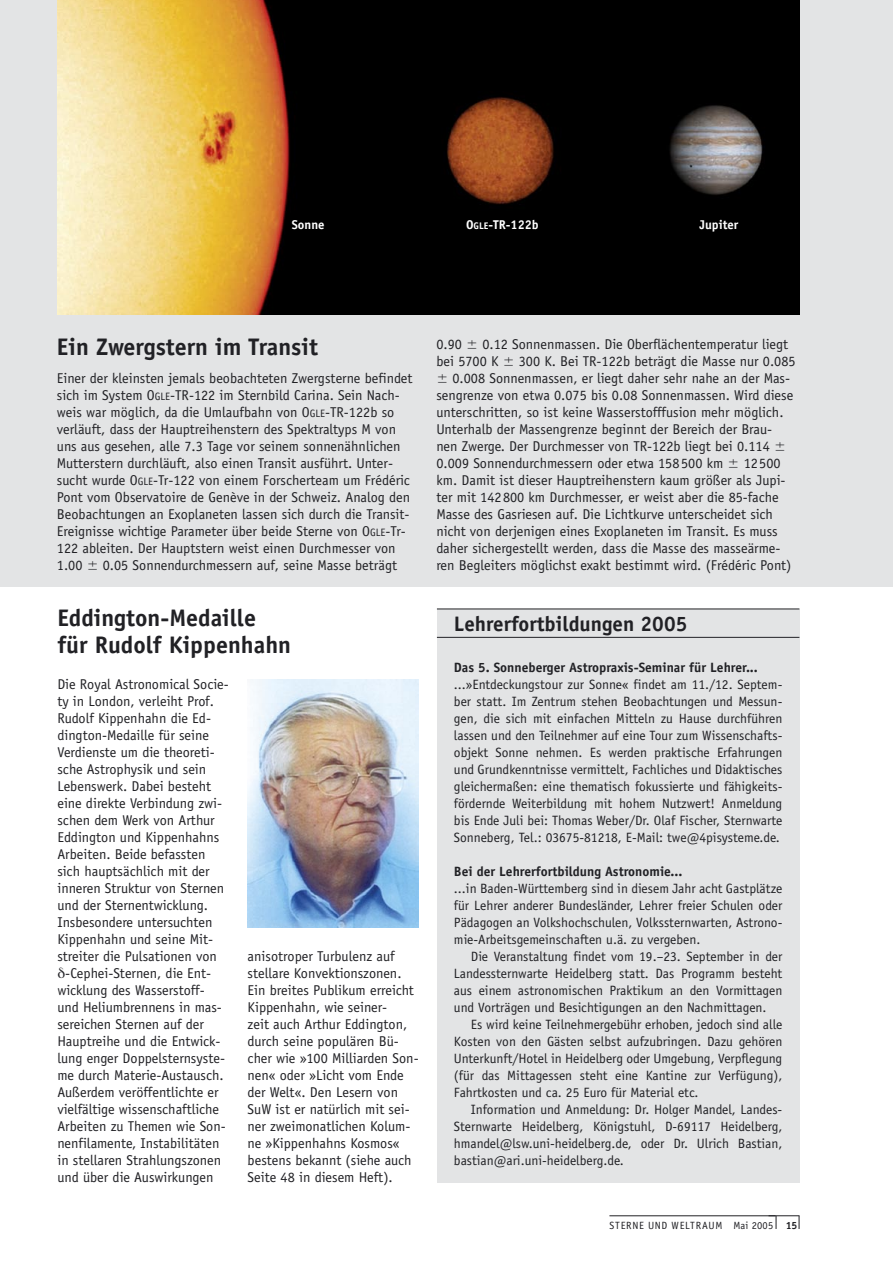
<style>
.page{position:relative;width:893px;height:1263px;background:#fff}
.page>*{position:absolute;margin:0;border:0;box-sizing:border-box;transform-origin:0 0}
.Überschrift-Brennpunkt{font:700 24px/27px "Officina Sans";color:#212125}
.Überschrift-Kasten{font:700 21px "Officina Sans";color:#212125}
.Grundtext-Brennpunkt{font:14.25px/17px "Officina Sans";color:#212125}
.Grundtext-Kasten{font:13.5px/17px "Officina Sans";color:#212125;text-align:justify}
.Grundtext-Kasten-2{font:700 13.5px "Officina Sans";color:#212125}
.t1{font:700 12.75px "Officina Sans";color:#fff}
.t2{font:10.5px "Officina Sans";letter-spacing:.06em;color:#212125}
.t3{font:700 10.5px "Officina Sans";color:#212125}
.s1{font-size:9.6px}
.s2{font-size:10.65px}
.s3{font-family:"TT Greek Q Upright"}
</style>
<div class="page">
<hr style="left:768px;top:1215px;width:31px;height:1px;background:#212125">
<svg style="left:799px;top:1216px;width:1px;height:13px"></svg>
<svg style="left:776px;top:1216px;width:1px;height:13px"></svg>
<hr style="left:609px;top:1215px;width:166px;height:1px;background:#212125">
<div style="left:0;top:0;width:893px;height:587px;background:#e3e4e5"></div>
<div style="left:437px;top:609px;width:362px;height:573px;background:#e3e4e5"></div>
<hr style="left:437px;top:609px;width:362px;height:1px;background:#212125">
<hr style="left:437px;top:637px;width:362px;height:1px;background:#212125">
<img style="left:57px;top:0;width:742px;height:315px">
<img style="left:247px;top:680px;width:172px;height:247px">
<p class="t1" style="left:292px;top:216px;width:34px">Sonne</p>
<p class="t1" style="left:466px;top:216px;width:74px">O<span class="s1">GLE</span>-TR-122b</p>
<p class="t1" style="left:699px;top:216px;width:40px">Jupiter</p>
<p class="Überschrift-Brennpunkt" style="left:57px;top:333px;width:262px">Ein Zwergstern im Transit</p>
<p class="Grundtext-Brennpunkt" style="left:57px;top:369px;width:357px">Einer der kleinsten jemals beobachteten Zwergsterne befindet sich im System O<span class="s2">GLE</span>-TR-122 im Sternbild Carina. Sein Nach&shy;weis war möglich, da die Umlaufbahn von O<span class="s2">GLE</span>-TR-122b so verläuft, dass der Hauptreihenstern des Spektraltyps M von uns aus gesehen, alle 7.3 Tage vor seinem sonnenähnlichen Mutterstern durchläuft, also einen Transit ausführt. Unter&shy;sucht wurde O<span class="s2">GLE</span>-Tr-122 von einem Forscherteam um Frédéric Pont vom Observatoire de Genève in der Schweiz. Analog den Beobachtungen an Exoplaneten lassen sich durch die Transit-Ereignisse wichtige Parameter über beide Sterne von O<span class="s2">GLE</span>-Tr-122 ableiten. Der Hauptstern weist einen Durchmesser von 1.00</p>
<p class="Grundtext-Brennpunkt" style="left:103px;top:557px;width:296px">0.05 Sonnendurchmessern auf, seine Masse beträgt</p>
<p class="Überschrift-Brennpunkt" style="left:57px;top:604px;width:235px">Eddington-Medaille für Rudolf Kippenhahn</p>
<p class="Grundtext-Brennpunkt" style="left:57px;top:676px;width:173px">Die Royal Astronomical Socie&shy;ty in London, verleiht Prof.<br>Rudolf Kippenhahn die Ed&shy;dington-Medaille für seine<br>Verdienste um die theoreti&shy;sche Astrophysik und sein<br>Lebenswerk. Dabei besteht eine direkte Verbindung zwi&shy;schen dem Werk von Arthur<br>Eddington und Kippenhahns<br>Arbeiten. Beide befassten sich hauptsächlich mit der inneren Struktur von Sternen und der Sternentwicklung.<br>Insbesondere untersuchten<br>Kippenhahn und seine Mit&shy;streiter die Pulsationen von <span class="s3">d</span>-Cephei-Sternen, die Ent&shy;wicklung des Wasserstoff&shy;und Heliumbrennens in mas&shy;sereichen Sternen auf der<br>Hauptreihe und die Entwick&shy;lung enger Doppelsternsyste&shy;me durch Materie-Austausch.<br>Außerdem veröffentlichte er vielfältige wissenschaftliche<br>Arbeiten zu Themen wie Son&shy;nenfilamente, Instabilitäten in stellaren Strahlungszonen und über die Auswirkungen</p>
<p class="Grundtext-Brennpunkt" style="left:248px;top:948px;width:173px">anisotroper Turbulenz auf stellare Konvektionszonen.<br>Ein breites Publikum erreicht<br>Kippenhahn, wie seiner-<br>zeit auch Arthur Eddington, durch seine populären Bü&shy;cher wie »100 Milliarden Son&shy;nen« oder »Licht vom Ende der Welt«. Den Lesern von<br>SuW ist er natürlich mit sei&shy;ner zweimonatlichen Kolum&shy;ne »Kippenhahns Kosmos« bestens bekannt (siehe auch<br>Seite 48 in diesem Heft).</p>
<p class="Grundtext-Brennpunkt" style="left:436px;top:335px;width:353px;text-indent:46px">0.12 Sonnenmassen. Die Oberflächentemperatur liegt bei 5700 K</p>
<p class="Grundtext-Brennpunkt" style="left:436px;top:335px;width:27px">0.90</p>
<p class="Grundtext-Brennpunkt" style="left:519px;top:352px;width:278px">300 K. Bei TR-122b beträgt die Masse nur 0.085</p>
<p class="Grundtext-Brennpunkt" style="left:452px;top:369px;width:339px">0.008 Sonnenmassen, er liegt daher sehr nahe an der Mas-</p>
<p class="Grundtext-Brennpunkt" style="left:436px;top:386px;width:358px">sengrenze von etwa 0.075 bis 0.08 Sonnenmassen. Wird diese</p>
<p class="Grundtext-Brennpunkt" style="left:436px;top:403px;width:349px">unterschritten, so ist keine Wasserstofffusion mehr möglich.</p>
<p class="Grundtext-Brennpunkt" style="left:436px;top:420px;width:337px">Unterhalb der Massengrenze beginnt der Bereich der Brau-</p>
<p class="Grundtext-Brennpunkt" style="left:436px;top:437px;width:335px">nen Zwerge. Der Durchmesser von TR-122b liegt bei 0.114</p>
<p class="Grundtext-Brennpunkt" style="left:436px;top:454px;width:288px">0.009 Sonnendurchmessern oder etwa 158500 km</p>
<p class="Grundtext-Brennpunkt" style="left:436px;top:454px;width:357px;text-indent:307px">12500 km. Damit ist dieser Hauptreihenstern kaum größer als Jupi&shy;ter mit 142800 km Durchmesser, er weist aber die 85-fache Masse des Gasriesen auf. Die Lichtkurve unterscheidet sich nicht von derjenigen eines Exoplaneten im Transit. Es muss daher sichergestellt werden, dass die Masse des masseärme&shy;ren Begleiters möglichst exakt bestimmt wird. (Frédéric Pont)</p>
<p class="Überschrift-Kasten" style="left:454px;top:610px;width:235px">Lehrerfortbildungen 2005</p>
<p class="Grundtext-Kasten-2" style="left:454px;top:659px;width:306px">Das 5. Sonneberger Astropraxis-Seminar für Lehrer...</p>
<p class="Grundtext-Kasten" style="left:454px;top:676px;width:330px">...»Entdeckungstour zur Sonne« findet am 11./12. Septem&shy;ber statt. Im Zentrum stehen Beobachtungen und Messun&shy;gen, die sich mit einfachen Mitteln zu Hause durchführen lassen und den Teilnehmer auf eine Tour zum Wissenschafts&shy;objekt Sonne nehmen. Es werden praktische Erfahrungen und Grundkenntnisse vermittelt, Fachliches und Didaktisches gleichermaßen: eine thematisch fokussierte und fähigkeits&shy;fördernde Weiterbildung mit hohem Nutzwert! Anmeldung bis Ende Juli bei: Thomas Weber/Dr. Olaf Fischer, Sternwarte Sonneberg, Tel.: 03675-81218, E-Mail: twe@4pisysteme.de.</p>
<p class="Grundtext-Kasten-2" style="left:454px;top:863px;width:230px">Bei der Lehrerfortbildung Astronomie...</p>
<p class="Grundtext-Kasten" style="left:454px;top:880px;width:330px">...in Baden-Württemberg sind in diesem Jahr acht Gastplätze für Lehrer anderer Bundesländer, Lehrer freier Schulen oder Pädagogen an Volkshochschulen, Volkssternwarten, Astrono&shy;mie-Arbeitsgemeinschaften u.ä. zu vergeben.</p>
<p class="Grundtext-Kasten" style="left:454px;top:948px;width:330px;text-indent:17px">Die Veranstaltung findet vom 19.–23. September in der Landessternwarte Heidelberg statt. Das Programm besteht aus einem astronomischen Praktikum an den Vormittagen und Vorträgen und Besichtigungen an den Nachmittagen.</p>
<p class="Grundtext-Kasten" style="left:454px;top:1016px;width:330px;text-indent:17px">Es wird keine Teilnehmergebühr erhoben, jedoch sind alle Kosten von den Gästen selbst aufzubringen. Dazu gehören Unterkunft/Hotel in Heidelberg oder Umgebung, Verpflegung (für das Mittagessen steht eine Kantine zur Verfügung), Fahrtkosten und ca. 25 Euro für Material etc.</p>
<p class="Grundtext-Kasten" style="left:454px;top:1101px;width:330px;text-indent:17px">Information und Anmeldung: Dr. Holger Mandel, Landes-Sternwarte Heidelberg, Königstuhl, D-69117 Heidelberg, hmandel@lsw.uni-heidelberg.de, oder Dr. Ulrich Bastian, bastian@ari.uni-heidelberg.de.</p>
<p class="t2" style="left:609px;top:1219px;width:165px">STERNE UND WELTRAUM Mai 2005</p>
<p class="t3" style="left:786px;top:1219px;width:13px">15</p>
</div>
